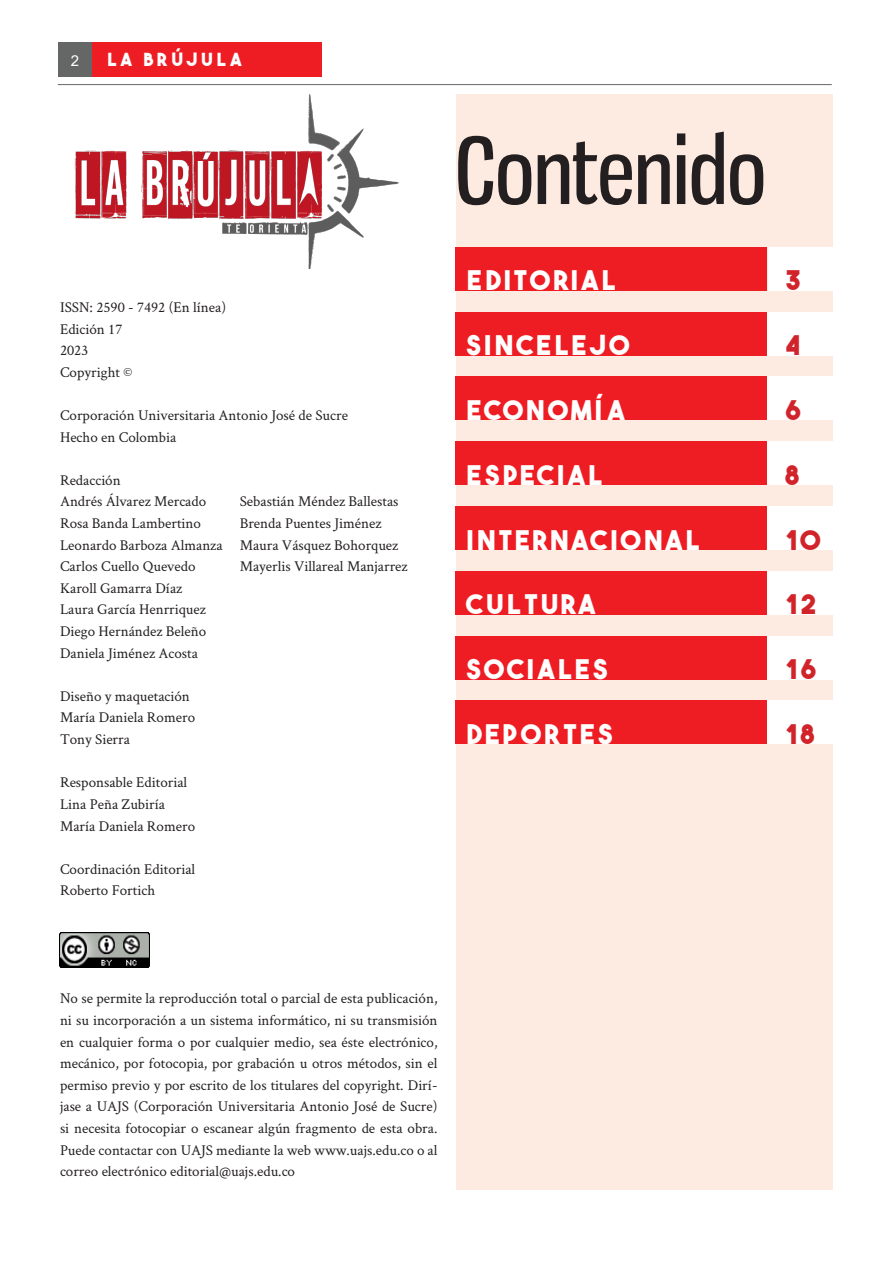
<style>
.page{position:relative;width:893px;height:1263px;background:#fff}
.page>*{position:absolute;margin:0;border:0;box-sizing:border-box;transform-origin:0 0}
.TITULO_DELGADO{font:90px "Gnuolane Rg";color:#231f20}
.PARRAFO_NOTA{font:700 27px "The Bold Font";letter-spacing:.12em;color:#fff}
.PARRAFO_NOTA-2{font:700 27px "The Bold Font";letter-spacing:.12em;color:#d1232a}
.t1{font:700 18px "The Bold Font";letter-spacing:.2em;color:#fff}
.CREDITOS{font:15px/21.6px "Crimson Text";color:#231f20;text-align:justify}
.t2{font:15px "Arial";color:#fff}
</style>
<div class="page">
<hr style="left:58px;top:84px;width:774px;height:1px;background:#757679">
<div style="left:58px;top:42px;width:34px;height:35px;background:#656666"></div>
<div style="left:92px;top:42px;width:230px;height:35px;background:#ee1d23"></div>
<div style="left:456px;top:94px;width:377px;height:1095px;background:#fdeae0"></div>
<div style="left:456px;top:312px;width:311px;height:43px;background:#ee1d23"></div>
<div style="left:767px;top:312px;width:66px;height:43px;background:#fff"></div>
<div style="left:456px;top:377px;width:311px;height:43px;background:#ee1d23"></div>
<div style="left:767px;top:377px;width:66px;height:43px;background:#fff"></div>
<div style="left:456px;top:442px;width:311px;height:43px;background:#ee1d23"></div>
<div style="left:767px;top:442px;width:66px;height:43px;background:#fff"></div>
<div style="left:456px;top:506px;width:311px;height:44px;background:#ee1d23"></div>
<div style="left:767px;top:506px;width:66px;height:44px;background:#fff"></div>
<div style="left:455px;top:571px;width:312px;height:43px;background:#ee1d23"></div>
<div style="left:767px;top:571px;width:66px;height:43px;background:#fff"></div>
<div style="left:455px;top:636px;width:312px;height:43px;background:#ee1d23"></div>
<div style="left:767px;top:636px;width:66px;height:43px;background:#fff"></div>
<div style="left:455px;top:701px;width:312px;height:43px;background:#ee1d23"></div>
<div style="left:767px;top:701px;width:66px;height:43px;background:#fff"></div>
<div style="left:455px;top:247px;width:312px;height:43px;background:#ee1d23"></div>
<div style="left:768px;top:247px;width:66px;height:43px;background:#fff"></div>
<img style="left:59px;top:932px;width:90px;height:35px">
<img style="left:74px;top:94px;width:325px;height:175px">
<p class="t2" style="left:71px;top:50px;width:10px">2</p>
<p class="t1" style="left:107px;top:48px;width:136px">LA BRÚJULA</p>
<p class="CREDITOS" style="left:60px;top:296px;width:168px">ISSN: 2590 - 7492 (En línea)</p>
<p class="CREDITOS" style="left:60px;top:317px;width:64px">Edición 17</p>
<p class="CREDITOS" style="left:60px;top:339px;width:30px">2023</p>
<p class="CREDITOS" style="left:60px;top:361px;width:74px">Copyright ©</p>
<p class="CREDITOS" style="left:60px;top:404px;width:289px">Corporación Universitaria Antonio José de Sucre</p>
<p class="CREDITOS" style="left:60px;top:425px;width:118px">Hecho en Colombia</p>
<p class="CREDITOS" style="left:60px;top:469px;width:62px">Redacción</p>
<p class="CREDITOS" style="left:60px;top:490px;width:148px">Andrés Álvarez Mercado</p>
<p class="CREDITOS" style="left:60px;top:512px;width:142px">Rosa Banda Lambertino</p>
<p class="CREDITOS" style="left:60px;top:533px;width:164px">Leonardo Barboza Almanza</p>
<p class="CREDITOS" style="left:60px;top:555px;width:137px">Carlos Cuello Quevedo</p>
<p class="CREDITOS" style="left:60px;top:577px;width:124px">Karoll Gamarra Díaz</p>
<p class="CREDITOS" style="left:60px;top:598px;width:147px">Laura García Henrriquez</p>
<p class="CREDITOS" style="left:60px;top:620px;width:148px">Diego Hernández Beleño</p>
<p class="CREDITOS" style="left:60px;top:641px;width:140px">Daniela Jiménez Acosta</p>
<p class="CREDITOS" style="left:60px;top:685px;width:131px">Diseño y maquetación</p>
<p class="CREDITOS" style="left:60px;top:706px;width:137px">María Daniela Romero</p>
<p class="CREDITOS" style="left:60px;top:728px;width:71px">Tony Sierra</p>
<p class="CREDITOS" style="left:60px;top:771px;width:129px">Responsable Editorial</p>
<p class="CREDITOS" style="left:60px;top:793px;width:107px">Lina Peña Zubiría</p>
<p class="CREDITOS" style="left:60px;top:814px;width:137px">María Daniela Romero</p>
<p class="CREDITOS" style="left:60px;top:857px;width:137px">Coordinación Editorial</p>
<p class="CREDITOS" style="left:60px;top:879px;width:97px">Roberto Fortich</p>
<p class="CREDITOS" style="left:240px;top:490px;width:160px">Sebastián Méndez Ballestas</p>
<p class="CREDITOS" style="left:240px;top:512px;width:143px">Brenda Puentes Jiménez</p>
<p class="CREDITOS" style="left:240px;top:533px;width:160px">Maura Vásquez Bohorquez</p>
<p class="CREDITOS" style="left:240px;top:555px;width:169px">Mayerlis Villareal Manjarrez</p>
<p class="TITULO_DELGADO" style="left:455px;top:116px;width:312px">Contenido</p>
<p class="PARRAFO_NOTA" style="left:467px;top:264px;width:151px">EDITORIAL</p>
<p class="PARRAFO_NOTA-2" style="left:785px;top:264px;width:17px">3</p>
<p class="PARRAFO_NOTA" style="left:467px;top:328px;width:164px">SINCELEJO</p>
<p class="PARRAFO_NOTA-2" style="left:785px;top:328px;width:17px">4</p>
<p class="PARRAFO_NOTA" style="left:467px;top:393px;width:160px">ECONOMÍA</p>
<p class="PARRAFO_NOTA-2" style="left:785px;top:393px;width:18px">6</p>
<p class="PARRAFO_NOTA" style="left:467px;top:458px;width:138px">ESPECIAL</p>
<p class="PARRAFO_NOTA-2" style="left:785px;top:458px;width:16px">8</p>
<p class="PARRAFO_NOTA" style="left:467px;top:523px;width:235px">INTERNACIONAL</p>
<p class="PARRAFO_NOTA-2" style="left:785px;top:523px;width:37px">1o</p>
<p class="PARRAFO_NOTA" style="left:467px;top:588px;width:131px">CULTURA</p>
<p class="PARRAFO_NOTA-2" style="left:785px;top:588px;width:33px">12</p>
<p class="PARRAFO_NOTA" style="left:467px;top:652px;width:143px">SOCIALES</p>
<p class="PARRAFO_NOTA-2" style="left:785px;top:652px;width:33px">16</p>
<p class="PARRAFO_NOTA" style="left:467px;top:717px;width:148px">DEPORTES</p>
<p class="PARRAFO_NOTA-2" style="left:785px;top:717px;width:31px">18</p>
<p class="CREDITOS" style="left:60px;top:987px;width:379px">No se permite la reproducción total o parcial de esta publicación, ni su incorporación a un sistema informático, ni su transmisión en cualquier forma o por cualquier medio, sea éste electrónico, mecánico, por fotocopia, por grabación u otros métodos, sin el permiso previo y por escrito de los titulares del copyright. Dirí&shy;jase a UAJS (Corporación Universitaria Antonio José de Sucre) si necesita fotocopiar o escanear algún fragmento de esta obra.<br>Puede contactar con UAJS mediante la web www.uajs.edu.co o al correo electrónico editorial@uajs.edu.co</p>
</div>
